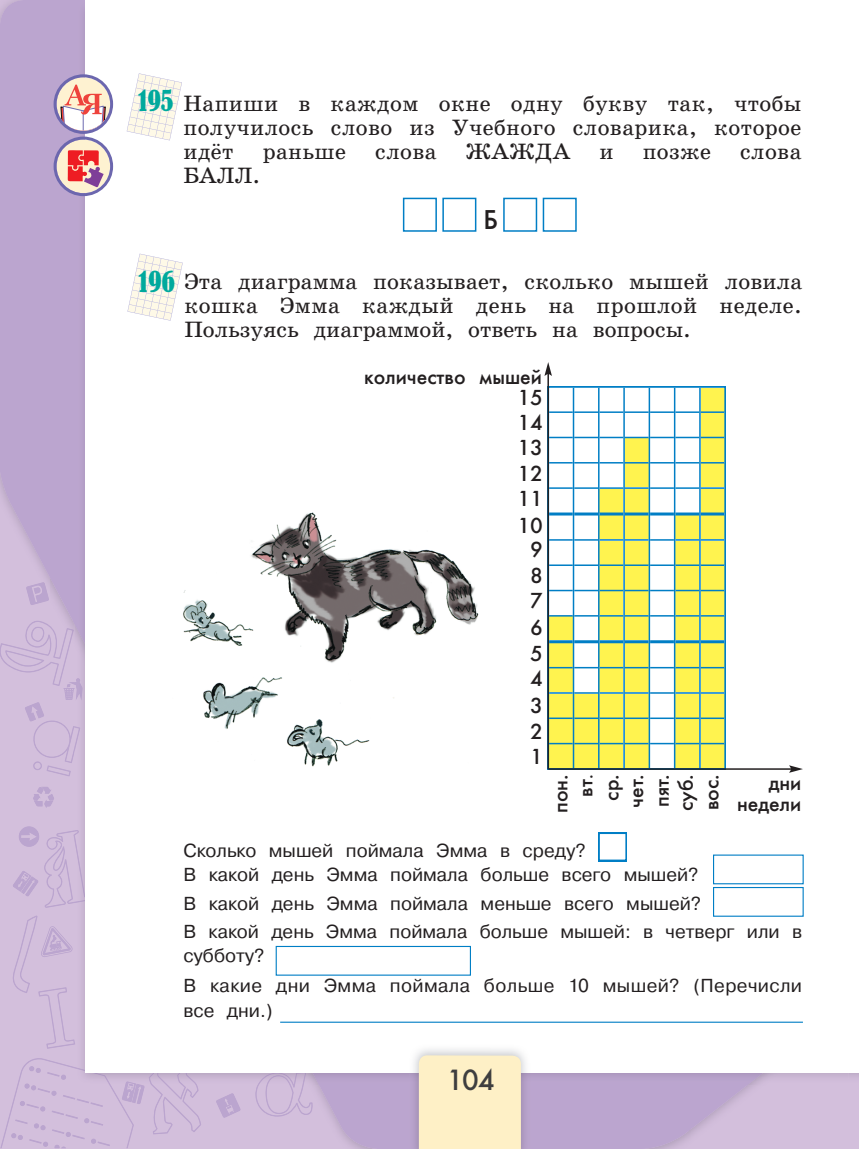
<style>
.page{position:relative;width:859px;height:1149px;background:#fff}
.page>*{position:absolute;margin:0;border:0;box-sizing:border-box;transform-origin:0 0}
.t1{font:condensed 27px "Bernard";letter-spacing:-.01em;color:#00a99d}
.t2{font:500 27px "Futura";color:#3e3e3f}
.t3{font:27px "Futuris C";color:#231f20}
.t4{font:22.5px/24px "School Book AC";letter-spacing:.02em;color:#231f20;text-align:justify}
.t5{font:21.6px "Futuris C";color:#231f20}
.t6{font:21px/25.3px "Futuris C";color:#231f20;text-align:right}
.t7{font:18.75px/24px "Pragmatica Book AC";color:#231f20}
.t8{font:18.75px/30px "Pragmatica Book AC";letter-spacing:.02em;color:#231f20}
.s1{font-size:18px}
</style>
<div class="page">
<svg style="left:0;top:776px;width:859px;height:372px;background:#c9b4d6"></svg>
<img style="left:73px;top:776px;width:1px;height:281px">
<svg style="left:0;top:1057px;width:201px;height:90px;background:#d0bcda"></svg>
<img style="left:73px;top:829px;width:1px;height:73px">
<img style="left:764px;top:1071px;width:84px;height:13px">
<img style="left:848px;top:1071px;width:11px;height:13px">
<img style="left:537px;top:1071px;width:227px;height:13px">
<img style="left:74px;top:776px;width:237px;height:308px">
<img style="left:125px;top:1081px;width:17px;height:3px">
<img style="left:74px;top:1066px;width:37px;height:18px">
<img style="left:257px;top:1071px;width:49px;height:13px">
<img style="left:149px;top:1071px;width:48px;height:13px">
<svg style="left:11px;top:915px;width:64px;height:133px;background:#d0bcda"></svg>
<img style="left:311px;top:1071px;width:98px;height:13px">
<div style="left:85px;top:0;width:774px;height:1071px;background:#fff"></div>
<hr style="left:534px;top:1084px;width:3px;height:64px;background:#bba5cf">
<svg style="left:534px;top:1071px;width:3px;height:13px"></svg>
<img style="left:409px;top:1049px;width:125px;height:99px">
<div style="left:419px;top:1054px;width:102px;height:94px;background:#fef0c6"></div>
<svg style="left:127px;top:74px;width:55px;height:66px"></svg>
<img style="left:183px;top:512px;width:296px;height:255px">
<svg style="left:549px;top:386px;width:177px;height:382px"></svg>
<hr style="left:573px;top:387px;width:1px;height:380px;background:#007ec5">
<hr style="left:598px;top:387px;width:1px;height:380px;background:#007ec5">
<hr style="left:623px;top:387px;width:2px;height:380px;background:#007ec5">
<hr style="left:649px;top:387px;width:1px;height:380px;background:#007ec5">
<hr style="left:674px;top:387px;width:1px;height:380px;background:#007ec5">
<hr style="left:699px;top:387px;width:2px;height:380px;background:#007ec5">
<hr style="left:549px;top:411px;width:24px;height:2px;background:#007ec5">
<hr style="left:574px;top:411px;width:24px;height:2px;background:#007ec5">
<hr style="left:599px;top:411px;width:24px;height:2px;background:#007ec5">
<hr style="left:625px;top:411px;width:24px;height:2px;background:#007ec5">
<hr style="left:650px;top:411px;width:24px;height:2px;background:#007ec5">
<hr style="left:675px;top:411px;width:24px;height:2px;background:#007ec5">
<hr style="left:701px;top:411px;width:23px;height:2px;background:#007ec5">
<hr style="left:549px;top:436px;width:24px;height:2px;background:#007ec5">
<hr style="left:574px;top:436px;width:24px;height:2px;background:#007ec5">
<hr style="left:599px;top:436px;width:24px;height:2px;background:#007ec5">
<hr style="left:625px;top:436px;width:24px;height:2px;background:#007ec5">
<hr style="left:650px;top:436px;width:24px;height:2px;background:#007ec5">
<hr style="left:675px;top:436px;width:24px;height:2px;background:#007ec5">
<hr style="left:701px;top:436px;width:23px;height:2px;background:#007ec5">
<svg style="left:549px;top:462px;width:175px;height:1px"></svg>
<svg style="left:549px;top:487px;width:175px;height:1px"></svg>
<hr style="left:549px;top:512px;width:24px;height:3px;background:#007ec5">
<hr style="left:574px;top:512px;width:24px;height:3px;background:#007ec5">
<hr style="left:599px;top:512px;width:24px;height:3px;background:#007ec5">
<hr style="left:625px;top:512px;width:24px;height:3px;background:#007ec5">
<hr style="left:650px;top:512px;width:24px;height:3px;background:#007ec5">
<hr style="left:675px;top:512px;width:24px;height:3px;background:#007ec5">
<hr style="left:701px;top:512px;width:23px;height:3px;background:#007ec5">
<svg style="left:549px;top:539px;width:175px;height:1px"></svg>
<hr style="left:549px;top:564px;width:24px;height:2px;background:#007ec5">
<hr style="left:574px;top:564px;width:24px;height:2px;background:#007ec5">
<hr style="left:599px;top:564px;width:24px;height:2px;background:#007ec5">
<hr style="left:625px;top:564px;width:24px;height:2px;background:#007ec5">
<hr style="left:650px;top:564px;width:24px;height:2px;background:#007ec5">
<hr style="left:675px;top:564px;width:24px;height:2px;background:#007ec5">
<hr style="left:701px;top:564px;width:23px;height:2px;background:#007ec5">
<hr style="left:549px;top:589px;width:24px;height:2px;background:#007ec5">
<hr style="left:574px;top:589px;width:24px;height:2px;background:#007ec5">
<hr style="left:599px;top:589px;width:24px;height:2px;background:#007ec5">
<hr style="left:625px;top:589px;width:24px;height:2px;background:#007ec5">
<hr style="left:650px;top:589px;width:24px;height:2px;background:#007ec5">
<hr style="left:675px;top:589px;width:24px;height:2px;background:#007ec5">
<hr style="left:701px;top:589px;width:23px;height:2px;background:#007ec5">
<svg style="left:549px;top:615px;width:175px;height:1px"></svg>
<hr style="left:549px;top:640px;width:24px;height:3px;background:#007ec5">
<hr style="left:574px;top:640px;width:24px;height:3px;background:#007ec5">
<hr style="left:599px;top:640px;width:24px;height:3px;background:#007ec5">
<hr style="left:625px;top:640px;width:24px;height:3px;background:#007ec5">
<hr style="left:650px;top:640px;width:24px;height:3px;background:#007ec5">
<hr style="left:675px;top:640px;width:24px;height:3px;background:#007ec5">
<hr style="left:701px;top:640px;width:23px;height:3px;background:#007ec5">
<hr style="left:549px;top:666px;width:24px;height:2px;background:#007ec5">
<hr style="left:574px;top:666px;width:24px;height:2px;background:#007ec5">
<hr style="left:599px;top:666px;width:24px;height:2px;background:#007ec5">
<hr style="left:625px;top:666px;width:24px;height:2px;background:#007ec5">
<hr style="left:650px;top:666px;width:24px;height:2px;background:#007ec5">
<hr style="left:675px;top:666px;width:24px;height:2px;background:#007ec5">
<hr style="left:701px;top:666px;width:23px;height:2px;background:#007ec5">
<svg style="left:549px;top:692px;width:175px;height:1px"></svg>
<svg style="left:549px;top:717px;width:175px;height:1px"></svg>
<hr style="left:549px;top:742px;width:24px;height:2px;background:#007ec5">
<hr style="left:574px;top:742px;width:24px;height:2px;background:#007ec5">
<hr style="left:599px;top:742px;width:24px;height:2px;background:#007ec5">
<hr style="left:625px;top:742px;width:24px;height:2px;background:#007ec5">
<hr style="left:650px;top:742px;width:24px;height:2px;background:#007ec5">
<hr style="left:675px;top:742px;width:24px;height:2px;background:#007ec5">
<hr style="left:701px;top:742px;width:23px;height:2px;background:#007ec5">
<hr style="left:548px;top:768px;width:244px;height:1px;background:#231f20">
<svg style="left:789px;top:765px;width:14px;height:7px"></svg>
<hr style="left:547px;top:373px;width:2px;height:395px;background:#231f20">
<svg style="left:544px;top:362px;width:8px;height:14px"></svg>
<hr style="left:280px;top:1021px;width:523px;height:1px;background:#007ec5">
<svg style="left:598px;top:832px;width:29px;height:21px"></svg>
<svg style="left:128px;top:254px;width:54px;height:66px"></svg>
<svg style="left:275px;top:853px;width:529px;height:122px"></svg>
<svg style="left:0;top:0;width:113px;height:776px"></svg>
<div style="left:403px;top:198px;width:34px;height:34px;border:2px solid #007ec5"></div>
<div style="left:442px;top:198px;width:34px;height:34px;border:2px solid #007ec5"></div>
<div style="left:503px;top:198px;width:34px;height:34px;border:2px solid #007ec5"></div>
<div style="left:543px;top:198px;width:34px;height:34px;border:2px solid #007ec5"></div>
<p class="t1" style="left:138px;top:86px;width:37px">195</p>
<p class="t4" style="left:183px;top:93px;width:619px">На пи ши в каждом окне одну букву так, что бы по лу чи лось сло во из Учебного словарика, ко то рое идёт</p>
<p class="t4" style="left:263px;top:141px;width:85px">рань ше</p>
<p class="t4" style="left:375px;top:141px;width:63px">сло ва</p>
<p class="t4" style="left:466px;top:141px;width:106px">ЖАЖДА</p>
<p class="t4" style="left:599px;top:141px;width:16px">и</p>
<p class="t4" style="left:643px;top:141px;width:70px">поз же</p>
<p class="t4" style="left:740px;top:141px;width:63px">слова</p>
<p class="t4" style="left:183px;top:165px;width:78px">БАЛЛ.</p>
<p class="t3" style="left:483px;top:210px;width:16px">Б</p>
<p class="t1" style="left:138px;top:266px;width:38px">196</p>
<p class="t4" style="left:184px;top:271px;width:619px">Эта диаграмма показывает, сколько мышей ловила кошка Эмма каждый день на прошлой неделе.<br>Пользуясь диаграммой, ответь на вопросы.</p>
<p class="t6" style="left:364px;top:366px;width:179px">количество мышей</p>
<p class="t5" style="left:517px;top:389px;width:27px">15</p>
<p class="t5" style="left:517px;top:414px;width:27px">14</p>
<p class="t5" style="left:517px;top:440px;width:27px">13</p>
<p class="t5" style="left:517px;top:466px;width:27px">12</p>
<p class="t5" style="left:517px;top:490px;width:27px">11</p>
<p class="t5" style="left:517px;top:517px;width:27px">10</p>
<p class="t5" style="left:530px;top:542px;width:14px">9</p>
<p class="t5" style="left:530px;top:567px;width:14px">8</p>
<p class="t5" style="left:530px;top:592px;width:14px">7</p>
<p class="t5" style="left:530px;top:619px;width:14px">6</p>
<p class="t5" style="left:530px;top:645px;width:14px">5</p>
<p class="t5" style="left:530px;top:670px;width:14px">4</p>
<p class="t5" style="left:530px;top:697px;width:14px">3</p>
<p class="t5" style="left:530px;top:723px;width:14px">2</p>
<p class="t5" style="left:530px;top:748px;width:14px">1</p>
<p class="t6" style="left:550px;top:812px;width:40px;rotate:-90deg">пон. вт<span class="s1">. </span>ср. чет. пят.</p>
<p class="t6" style="left:675px;top:810px;width:38px;text-align:left;rotate:-90deg">суб. вос.</p>
<p class="t7" style="left:183px;top:840px;width:517px">Сколько мышей поймала Эмма в среду?<br>В какой день Эмма поймала больше всего мышей?</p>
<p class="t7" style="left:183px;top:890px;width:620px;line-height:28.5px">В какой день Эмма поймала меньше всего мышей?<br>В какой день Эмма поймала больше мышей: в четверг или в</p>
<p class="t8" style="left:183px;top:942px;width:620px">субботу?<br>В какие дни Эмма поймала больше 10 мышей? (Перечисли</p>
<p class="t7" style="left:183px;top:999px;width:91px">все дни.)</p>
<p class="t6" style="left:737px;top:774px;width:66px;line-height:21px">дни недели</p>
<p class="t2" style="left:447px;top:1064px;width:49px">104</p>
</div>
